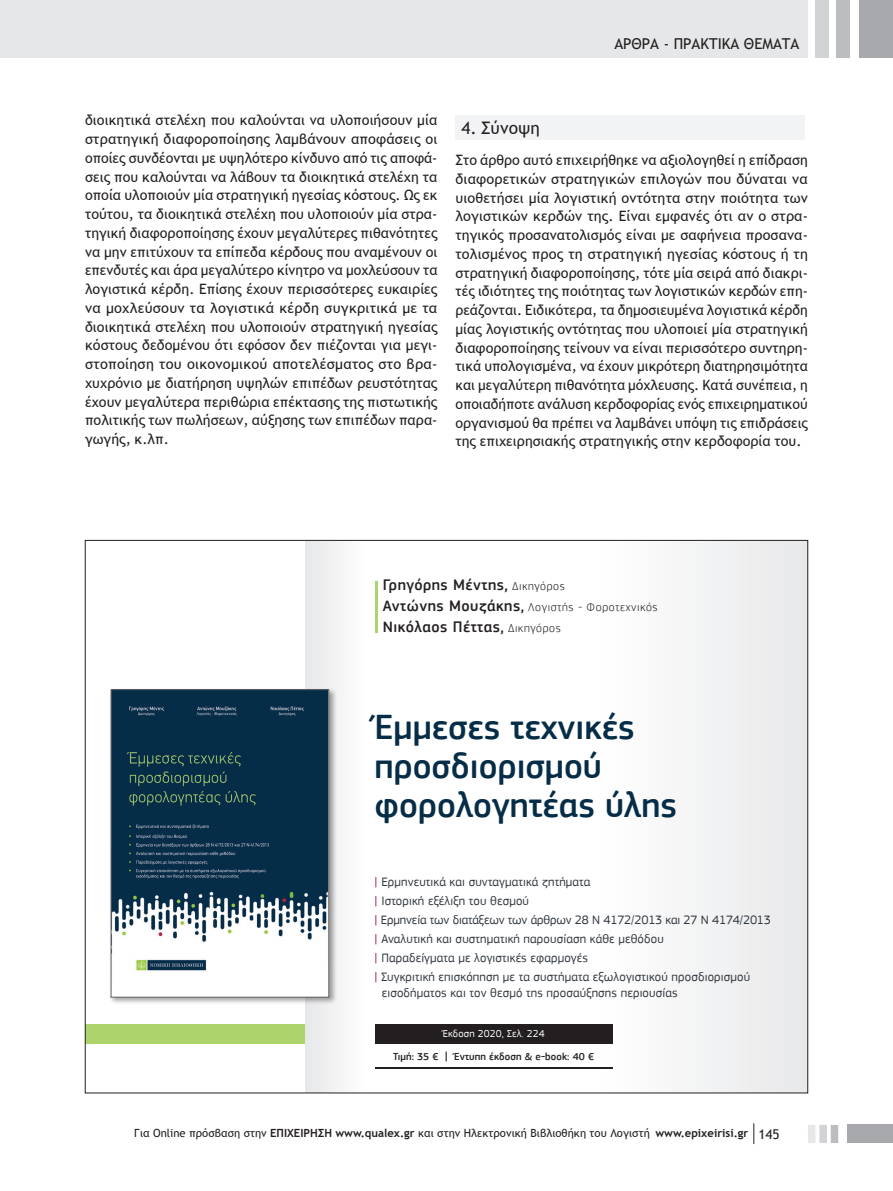
<style>
.page{position:relative;width:893px;height:1191px;background:#fff}
.page>*{position:absolute;margin:0;border:0;box-sizing:border-box;transform-origin:0 0}
.t1{font:500 36px/39px "PF Square Sans Pro";color:#062d48}
._08_Title_1{font:17.25px "Trebuchet MS";color:#231f20}
.t2{font:500 15.75px "PF Square Sans Pro";letter-spacing:.03em;color:#231f20}
.t3{font:15px "Trebuchet MS";color:#231f20}
._10_Body_Text{font:14.25px/18.8px "Trebuchet MS";color:#231f20;text-align:justify}
.t4{font:12.75px/18.9px "PF Square Sans Pro";letter-spacing:.01em;color:#313940}
.t5{font:300 12px "PF Square Sans Pro";letter-spacing:.055em;color:#231f20}
.t6{font:11.25px "Trebuchet MS";color:#231f20}
.t7{font:500 10.5px "PF Square Sans Pro";letter-spacing:.01em;color:#231f20}
.t8{font:10.5px "PF Square Sans Pro";letter-spacing:.015em;color:#fff}
.s1{font-weight:300;font-size:12px}
.s2{font-weight:500;font-size:15.75px}
.s3{color:#98012d}
.s4{font-size:12px}
.s5{font-weight:700}
.s6{font-size:13.5px}
</style>
<div class="page">
<svg style="left:753px;top:1123px;width:1px;height:20px"></svg>
<div style="left:808px;top:1125px;width:7px;height:18px;background:#e6e7e9"></div>
<div style="left:819px;top:1125px;width:8px;height:18px;background:#d1d2d4"></div>
<div style="left:831px;top:1125px;width:7px;height:18px;background:#bcbdc0"></div>
<div style="left:847px;top:1125px;width:46px;height:18px;background:#a8a9ad"></div>
<div style="left:0;top:0;width:808px;height:58px;background:#e6e7e9"></div>
<div style="left:816px;top:0;width:13px;height:58px;background:#d1d2d4"></div>
<div style="left:836px;top:0;width:13px;height:58px;background:#bcbdc0"></div>
<div style="left:859px;top:0;width:34px;height:58px;background:#a8a9ad"></div>
<div style="left:455px;top:115px;width:350px;height:25px;background:#f2f3f4"></div>
<div style="left:85px;top:1024px;width:244px;height:19px;background:#acd36c"></div>
<div style="left:600px;top:540px;width:208px;height:553px;background:#f3f4f4"></div>
<div style="left:305px;top:540px;width:61px;height:553px;background:linear-gradient(to right,#e7e7e9,#fefefe)"></div>
<div style="left:375px;top:1024px;width:237px;height:19px;background:#231f20"></div>
<hr style="left:375px;top:1067px;width:238px;height:1px;background:#231f20">
<hr style="left:375px;top:580px;width:3px;height:52px;background:#acd36c">
<div style="left:109px;top:687px;width:228px;height:318px;background:#231f20;opacity:.4"></div>
<img style="left:113px;top:691px;width:214px;height:304px">
<div style="left:111px;top:689px;width:218px;height:308px;border:1px solid #636366"></div>
<p class="t3" style="left:614px;top:34px;width:187px">ΑΡΘΡΑ - ΠΡΑΚΤΙΚΑ ΘΕΜΑΤΑ</p>
<p class="_10_Body_Text" style="left:85px;top:111px;width:354px">διοικητικά στελέχη που καλούνται να υλοποιήσουν μία στρατηγική διαφοροποίησης λαμβάνουν αποφάσεις οι οποίες συνδέονται με υψηλότερο κίνδυνο από τις αποφά&shy;σεις που καλούνται να λάβουν τα διοικητικά στελέχη τα οποία υλοποιούν μία στρατηγική ηγεσίας κόστους. Ως εκ τούτου, τα διοικητικά στελέχη που υλοποιούν μία στρα&shy;τηγική διαφοροποίησης έχουν μεγαλύτερες πιθανότητες να μην επιτύχουν τα επίπεδα κέρδους που αναμένουν οι επενδυτές και άρα μεγαλύτερο κίνητρο να μοχλεύσουν τα λογιστικά κέρδη. Επίσης έχουν περισσότερες ευκαιρίες να μοχλεύσουν τα λογιστικά κέρδη συγκριτικά με τα διοικητικά στελέχη που υλοποιούν στρατηγική ηγεσίας κόστους δεδομένου ότι εφόσον δεν πιέζονται για μεγι&shy;στοποίηση του οικονομικού αποτελέσματος στο βρα&shy;χυχρόνιο με διατήρηση υψηλών επιπέδων ρευστότητας έχουν μεγαλύτερα περιθώρια επέκτασης της πιστωτικής πολιτικής των πωλήσεων, αύξησης των επιπέδων παρα&shy;γωγής, κ.λπ.</p>
<p class="_08_Title_1" style="left:461px;top:117px;width:80px">4. Σύνοψη</p>
<p class="_10_Body_Text" style="left:455px;top:151px;width:354px">Στο άρθρο αυτό επιχειρήθηκε να αξιολογηθεί η επίδραση διαφορετικών στρατηγικών επιλογών που δύναται να υιοθετήσει μία λογιστική οντότητα στην ποιότητα των λογιστικών κερδών της. Είναι εμφανές ότι αν ο στρα&shy;τηγικός προσανατολισμός είναι με σαφήνεια προσανα&shy;τολισμένος προς τη στρατηγική ηγεσίας κόστους ή τη στρατηγική διαφοροποίησης, τότε μία σειρά από διακρι&shy;τές ιδιότητες της ποιότητας των λογιστικών κερδών επη&shy;ρεάζονται. Ειδικότερα, τα δημοσιευμένα λογιστικά κέρδη μίας λογιστικής οντότητας που υλοποιεί μία στρατηγική διαφοροποίησης τείνουν να είναι περισσότερο συντηρη&shy;τικά υπολογισμένα, να έχουν μικρότερη διατηρησιμότητα και μεγαλύτερη πιθανότητα μόχλευσης. Κατά συνέπεια, η οποιαδήποτε ανάλυση κερδοφορίας ενός επιχειρηματικού οργανισμού θα πρέπει να λαμβάνει υπόψη τις επιδράσεις της επιχειρησιακής στρατηγικής στην κερδοφορία του.</p>
<p class="t2" style="left:383px;top:576px;width:184px">Γρηγόρης Μέντης, <span class="s1">Δικηγόρος</span></p>
<p class="t5" style="left:383px;top:600px;width:276px"><span class="s2">Αντώνης Μουζάκης,</span> Λογιστής - Φοροτεχνικός</p>
<p class="t2" style="left:383px;top:618px;width:180px">Νικόλαος Πέττας, <span class="s1">Δικηγόρος</span></p>
<p class="t1" style="left:375px;top:708px;width:304px">Έμμεσες τεχνικές προσδιορισμού φορολογητέας ύλης</p>
<p class="t4" style="left:375px;top:872px;width:398px"><span class="s3">|</span> Ερμηνευτικά και συνταγματικά ζητήματα<br><span class="s3">|</span> Ιστορική εξέλιξη του θεσμού<br><span class="s3">|</span> Ερμηνεία των διατάξεων των άρθρων 28 Ν 4172/2013 και 27 Ν 4174/2013 <span class="s3">|</span> Αναλυτική και συστηματική παρουσίαση κάθε μεθόδου<br><span class="s3">|</span> Παραδείγματα με λογιστικές εφαρμογές<br><span class="s3">|</span> Συγκριτική επισκόπηση με τα συστήματα εξωλογιστικού προσδιορισμού</p>
<p class="t4" style="left:382px;top:983px;width:297px">εισοδήματος και τον θεσμό της προσαύξησης περιουσίας</p>
<p class="t8" style="left:443px;top:1027px;width:103px">Έκδοση 2020, Σελ. 224</p>
<p class="t7" style="left:393px;top:1050px;width:202px">Τιμή: 35 € <span class="s4">|</span> Έντυπη έκδοση &amp; e-book: 40 €</p>
<p class="t6" style="left:134px;top:1125px;width:647px">Για Online πρόσβαση στην <span class="s5">ΕΠΙΧΕΙΡΗΣΗ www.qualex.gr</span> και στην Ηλεκτρονική Βιβλιοθήκη του Λογιστή <span class="s5">www.epixeirisi.gr</span> <span class="s6">145</span></p>
</div>
